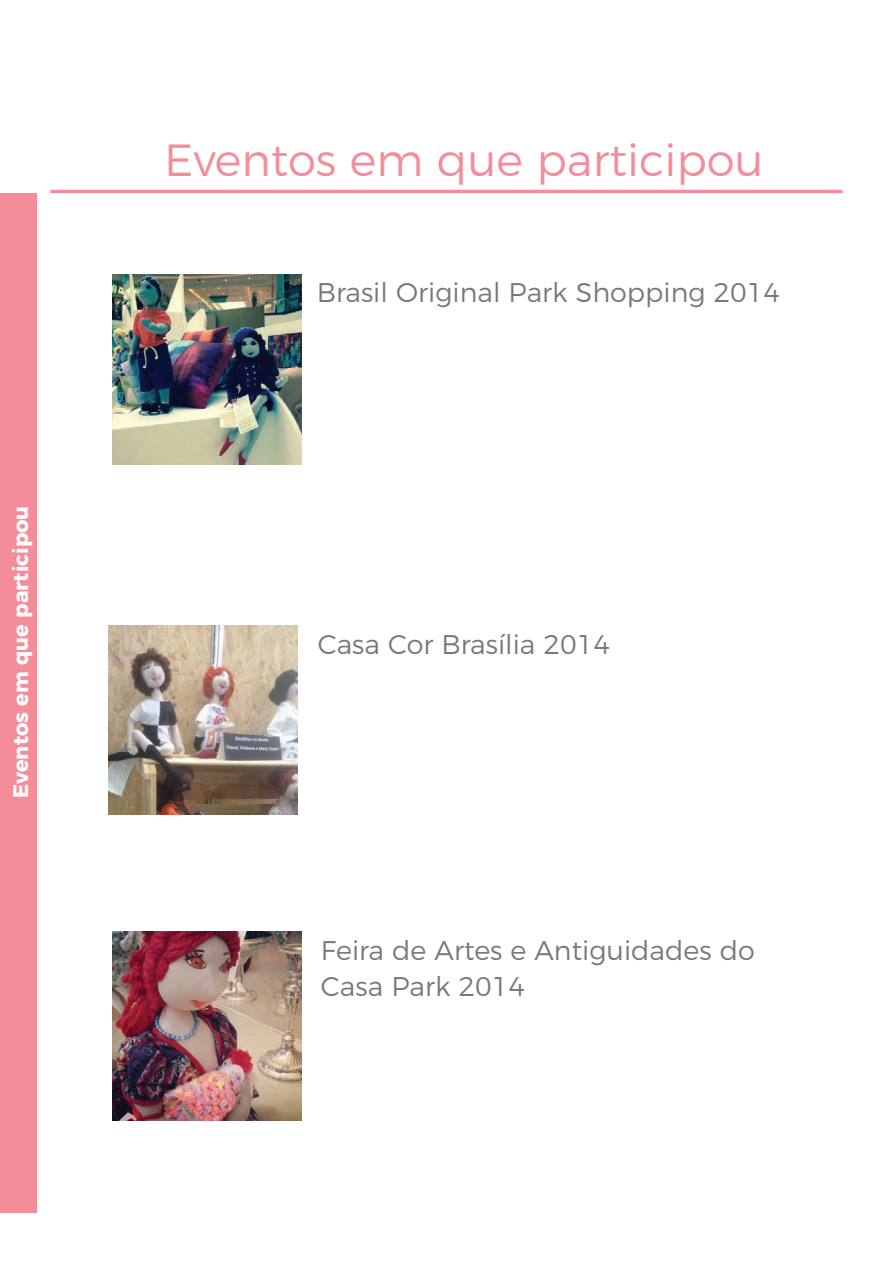
<style>
.page{position:relative;width:893px;height:1263px;background:#fff}
.page>*{position:absolute;margin:0;border:0;box-sizing:border-box;transform-origin:0 0}
.t1{font:300 45px "Montserrat";color:#f48d99}
.t2{font:300 27px/36px "Montserrat";color:#76787b}
.t3{font:700 21px "Montserrat";color:#fff}
</style>
<div class="page">
<div style="left:0;top:193px;width:36px;height:1019px;background:#f48d99"></div>
<hr style="left:50px;top:190px;width:792px;height:3px;background:#f48d99">
<img style="left:109px;top:626px;width:189px;height:189px">
<img style="left:112px;top:931px;width:189px;height:189px">
<img style="left:112px;top:275px;width:189px;height:189px">
<p class="t3" style="left:4px;top:798px;width:294px;rotate:-90deg">Eventos em que participou</p>
<h1 class="t1" style="left:164px;top:125px;width:601px">Eventos em que participou</h1>
<p class="t2" style="left:317px;top:273px;width:465px">Brasil Original Park Shopping 2014</p>
<p class="t2" style="left:318px;top:624px;width:294px">Casa Cor Brasília 2014</p>
<p class="t2" style="left:321px;top:930px;width:435px">Feira de Artes e Antiguidades do<br>Casa Park 2014</p>
</div>
